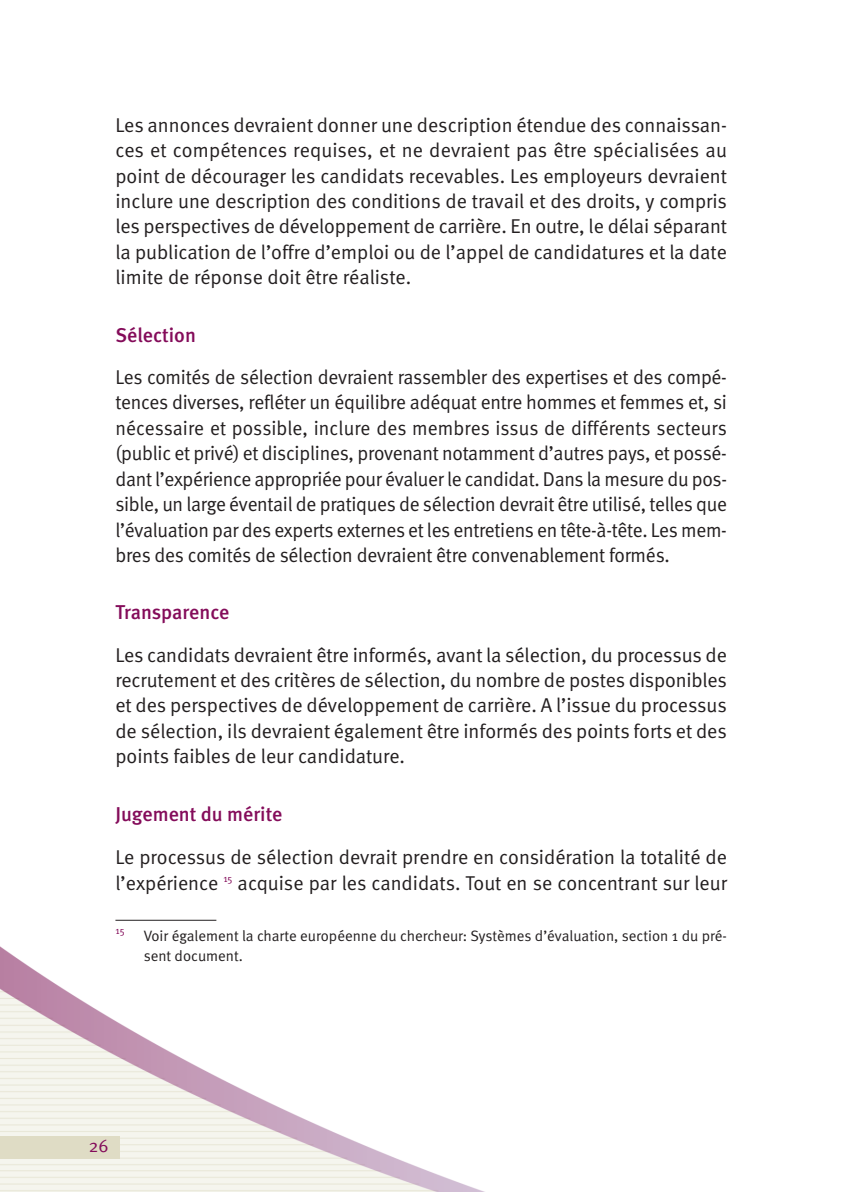
<style>
.page{position:relative;width:842px;height:1192px;background:#fff}
.page>*{position:absolute;margin:0;border:0;box-sizing:border-box;transform-origin:0 0}
.t1{font:20px/25.4px "Meta Normal";color:#231f20;text-align:justify}
.t2{font:500 20px "Meta";color:#840c5a}
.t3{font:18px "Meta Normal";color:#840c5a}
.t4{font:15px/20px "Meta Normal";color:#231f20}
.t5{font:10px "Meta Normal";color:#840c5a}
</style>
<div class="page">
<svg style="left:0;top:919px;width:482px;height:272px"></svg>
<p class="t1" style="left:115px;top:114px;width:613px">Les annonces devraient donner une description étendue des connaissan&shy;ces et compétences requises, et ne devraient pas être spécialisées au point de décourager les candidats recevables. Les employeurs devraient inclure une description des conditions de travail et des droits, y compris les perspectives de développement de carrière. En outre, le délai séparant la publication de l’offre d’emploi ou de l’appel de candidatures et la date limite de réponse doit être réaliste.</p>
<p class="t2" style="left:115px;top:327px;width:82px">Sélection</p>
<p class="t1" style="left:115px;top:366px;width:613px">Les comités de sélection devraient rassembler des expertises et des compé&shy;tences diverses, refléter un équilibre adéquat entre hommes et femmes et, si nécessaire et possible, inclure des membres issus de différents secteurs (public et privé) et disciplines, provenant notamment d’autres pays, et possé&shy;dant l’expérience appropriée pour évaluer le candidat. Dans la mesure du pos&shy;sible, un large éventail de pratiques de sélection devrait être utilisé, telles que l’évaluation par des experts externes et les entretiens en tête-à-tête. Les mem&shy;bres des comités de sélection devraient être convenablement formés.</p>
<p class="t2" style="left:115px;top:604px;width:115px">Transparence</p>
<p class="t1" style="left:115px;top:643px;width:613px">Les candidats devraient être informés, avant la sélection, du processus de recrutement et des critères de sélection, du nombre de postes disponibles et des perspectives de développement de carrière. A l’issue du processus de sélection, ils devraient également être informés des points forts et des points faibles de leur candidature.</p>
<p class="t2" style="left:115px;top:806px;width:169px">Jugement du mérite</p>
<p class="t1" style="left:115px;top:845px;width:613px;line-height:26px">Le processus de sélection devrait prendre en considération la totalité de l’expérience <sup>15</sup> acquise par les candidats. Tout en se concentrant sur leur</p>
<p class="t5" style="left:115px;top:926px;width:11px">15</p>
<p class="t4" style="left:144px;top:926px;width:584px">Voir également la charte européenne du chercheur: Systèmes d’évaluation, section 1 du pré&shy;sent document.</p>
<p class="t3" style="left:89px;top:1138px;width:21px">26</p>
</div>
